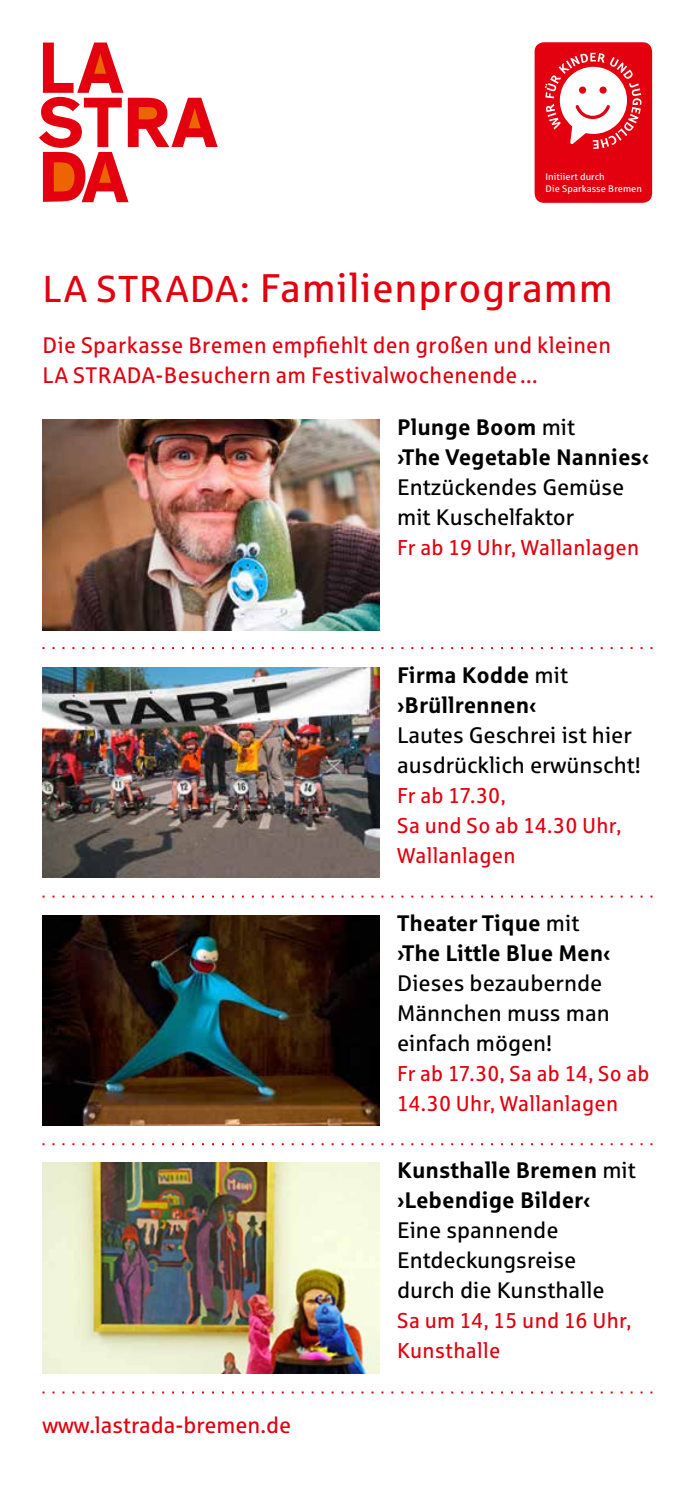
<style>
.page{position:relative;width:695px;height:1489px;background:#fff}
.page>*{position:absolute;margin:0;border:0;box-sizing:border-box;transform-origin:0 0}
.t1{font:40px "Sparkasse Rg";letter-spacing:.02em;color:#e3000f}
.t2{font:22.5px/30px "Sparkasse Rg";color:#000}
.t3{font:700 22.5px/30px "Sparkasse Rg";color:#000}
.t4{font:22.5px/30px "Sparkasse Rg";letter-spacing:.015em;color:#e3000f}
.t5{font:21.5px/30px "Sparkasse Rg";letter-spacing:.015em;color:#e3000f}
.t6{font:21.5px/30px "Sparkasse Rg";letter-spacing:.015em;color:#e3000f;scale:.96 1}
.t7{font:9.5px/11.8px "Sparkasse Rg";letter-spacing:.005em;color:#fff}
.s1{font-size:37.5px}
.s2{font-weight:400}
</style>
<div class="page">
<img style="left:43px;top:420px;width:336px;height:210px">
<img style="left:43px;top:667px;width:336px;height:211px">
<img style="left:43px;top:915px;width:336px;height:210px">
<img style="left:43px;top:1162px;width:336px;height:211px">
<svg style="left:39px;top:43px;width:179px;height:159px"></svg>
<svg style="left:43px;top:647px;width:609px;height:2px"></svg>
<svg style="left:43px;top:895px;width:609px;height:2px"></svg>
<svg style="left:43px;top:1143px;width:609px;height:2px"></svg>
<svg style="left:43px;top:1391px;width:609px;height:2px"></svg>
<div style="left:532px;top:40px;width:122px;height:165px;background:#e3000f;border-radius:12px"></div>
<div style="left:529px;top:37px;width:128px;height:171px;border:5px solid #fff;border-radius:12px"></div>
<svg style="left:545px;top:53px;width:96px;height:96px"></svg>
<p class="t7" style="left:545px;top:171px;width:98px">Initiiert durch<br>Die Sparkasse Bremen</p>
<h1 class="t1" style="left:43px;top:264px;width:571px"><span class="s1">LA STRADA:</span> Familienprogramm</h1>
<p class="t4" style="left:43px;top:329px;width:570px">Die Sparkasse Bremen empfiehlt den großen und kleinen<br>LA STRADA-Besuchern am Festivalwochenende...</p>
<p class="t3" style="left:397px;top:411px;width:253px">Plunge Boom <span class="s2">mit<br></span>›The Vegetable Nannies‹</p>
<p class="t2" style="left:397px;top:472px;width:229px">Entzückendes Gemüse mit Kuschelfaktor</p>
<p class="t5" style="left:397px;top:532px;width:243px">Fr ab 19 Uhr, Wallanlagen</p>
<p class="t3" style="left:397px;top:659px;width:172px">Firma Kodde <span class="s2">mit </span>›Brüllrennen‹</p>
<p class="t2" style="left:397px;top:719px;width:245px">Lautes Geschrei ist hier ausdrücklich erwünscht!</p>
<p class="t5" style="left:397px;top:779px;width:225px">Fr ab 17.30,<br>Sa und So ab 14.30 Uhr,<br>Wallanlagen</p>
<p class="t3" style="left:397px;top:906px;width:215px">Theater Tique <span class="s2">mit </span>›The Little Blue Men‹</p>
<p class="t2" style="left:397px;top:967px;width:214px">Dieses bezaubernde<br>Männchen muss man einfach mögen!</p>
<p class="t6" style="left:397px;top:1057px;width:264px">Fr ab 17.30, Sa ab 14, So ab<br>14.30 Uhr, Wallanlagen</p>
<p class="t4" style="left:43px;top:1409px;width:250px">www.lastrada-bremen.de</p>
<p class="t3" style="left:397px;top:1154px;width:240px">Kunsthalle Bremen <span class="s2">mit </span>›Lebendige Bilder‹</p>
<p class="t2" style="left:397px;top:1214px;width:209px">Eine spannende<br>Entdeckungsreise durch die Kunsthalle</p>
<p class="t5" style="left:397px;top:1304px;width:236px">Sa um 14, 15 und 16 Uhr,<br>Kunsthalle</p>
</div>
